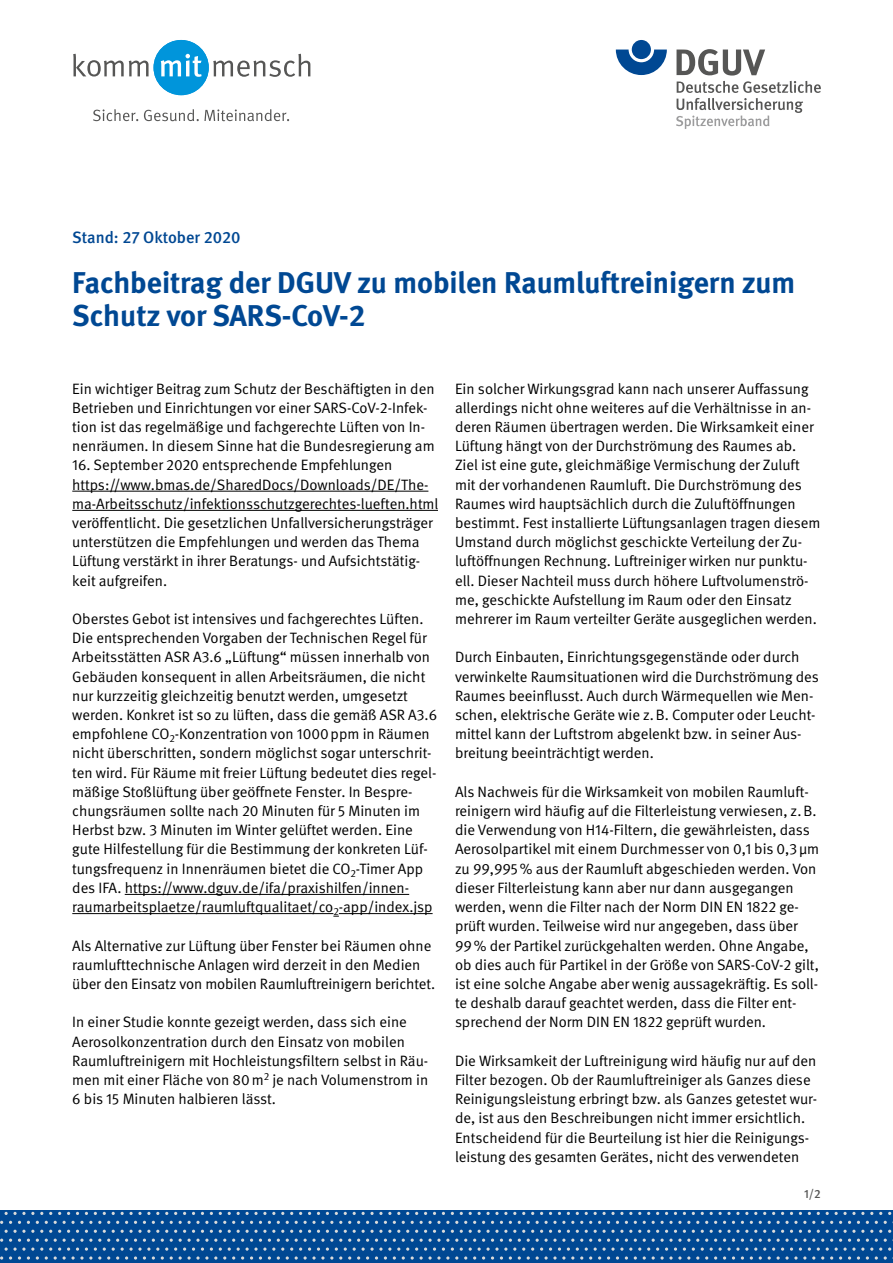
<style>
.page{position:relative;width:893px;height:1263px;background:#fff}
.page>*{position:absolute;margin:0;border:0;box-sizing:border-box;transform-origin:0 0}
.Überschriften_H1_ohne_Zahl{font:700 30px/33px "DGUV Meta";color:#004893}
.Überschriften_H1_ohne_Zahl-2{font:500 16.5px "DGUV Meta";color:#004893}
.Fließtext_FT{font:15px/19.2px "DGUV Meta";color:#000}
.t1{font:500 12px "DGUV Meta";color:#565655}
</style>
<div class="page">
<div style="left:0;top:1211px;width:893px;height:52px;background:#004893"></div>
<svg style="left:121px;top:1212px;width:29px;height:3px"></svg>
<svg style="left:237px;top:1212px;width:38px;height:3px"></svg>
<svg style="left:353px;top:1212px;width:38px;height:3px"></svg>
<svg style="left:478px;top:1212px;width:29px;height:3px"></svg>
<svg style="left:594px;top:1212px;width:29px;height:3px"></svg>
<svg style="left:710px;top:1212px;width:29px;height:3px"></svg>
<svg style="left:826px;top:1212px;width:38px;height:3px"></svg>
<svg style="left:179px;top:1221px;width:38px;height:3px"></svg>
<svg style="left:295px;top:1221px;width:38px;height:3px"></svg>
<svg style="left:420px;top:1221px;width:29px;height:3px"></svg>
<svg style="left:536px;top:1221px;width:29px;height:3px"></svg>
<svg style="left:652px;top:1221px;width:29px;height:3px"></svg>
<svg style="left:768px;top:1221px;width:38px;height:3px"></svg>
<svg style="left:884px;top:1221px;width:9px;height:3px"></svg>
<svg style="left:335px;top:1230px;width:342px;height:29px"></svg>
<svg style="left:678px;top:1230px;width:215px;height:29px"></svg>
<svg style="left:5px;top:1212px;width:29px;height:3px"></svg>
<svg style="left:63px;top:1221px;width:29px;height:3px"></svg>
<svg style="left:0;top:1230px;width:333px;height:29px"></svg>
<hr style="left:72px;top:491px;width:356px;height:1px;background:#000">
<hr style="left:72px;top:510px;width:366px;height:1px;background:#000">
<hr style="left:125px;top:894px;width:284px;height:1px;background:#000">
<hr style="left:72px;top:913px;width:261px;height:1px;background:#000">
<hr style="left:339px;top:913px;width:94px;height:1px;background:#000">
<div style="left:154px;top:40px;width:55px;height:55px;background:#0095db;border-radius:50%"></div>
<svg style="left:73px;top:54px;width:76px;height:23px"></svg>
<svg style="left:161px;top:54px;width:41px;height:23px"></svg>
<svg style="left:213px;top:54px;width:97px;height:23px"></svg>
<svg style="left:93px;top:109px;width:45px;height:12px"></svg>
<svg style="left:144px;top:109px;width:145px;height:12px"></svg>
<svg style="left:616px;top:50px;width:51px;height:25px"></svg>
<div style="left:632px;top:40px;width:19px;height:19px;background:#004893;border-radius:50%"></div>
<svg style="left:676px;top:49px;width:145px;height:80px"></svg>
<h1 class="Überschriften_H1_ohne_Zahl-2" style="left:72px;top:228px;width:170px">Stand: 27 Oktober 2020</h1>
<h1 class="Überschriften_H1_ohne_Zahl" style="left:72px;top:267px;width:724px">Fachbeitrag der DGUV zu mobilen Raumluftreinigern zum<br>Schutz vor SARS-CoV-2</h1>
<p class="Fließtext_FT" style="left:72px;top:379px;width:364px">Ein wichtiger Beitrag zum Schutz der Beschäftigten in den Betrieben und Einrichtungen vor einer SARS-CoV-2-Infek&shy;tion ist das regelmäßige und fachgerechte Lüften von In&shy;nenräumen. In diesem Sinne hat die Bundesregierung am</p>
<p class="Fließtext_FT" style="left:72px;top:456px;width:367px">16. September 2020 entsprechende Empfehlungen https://www.bmas.de/SharedDocs/Downloads/DE/The&shy;ma-Arbeitsschutz/infektionsschutzgerechtes-lueften.html veröffentlicht. Die gesetzlichen Unfallversicherungsträger unterstützen die Empfehlungen und werden das Thema Lüftung verstärkt in ihrer Beratungs- und Aufsichtstätig&shy;keit aufgreifen.</p>
<p class="Fließtext_FT" style="left:72px;top:610px;width:366px">Oberstes Gebot ist intensives und fachgerechtes Lüften.<br>Die entsprechenden Vorgaben der Technischen Regel für Arbeitsstätten ASR A3.6 „Lüftung“ müssen innerhalb von Gebäuden konsequent in allen Arbeitsräumen, die nicht nur kurzzeitig gleichzeitig benutzt werden, umgesetzt werden. Konkret ist so zu lüften, dass die gemäß ASR A3.6 empfohlene CO<sub>2</sub>-Konzentration von 1000ppm in Räumen nicht überschritten, sondern möglichst sogar unterschrit&shy;ten wird. Für Räume mit freier Lüftung bedeutet dies regel&shy;mäßige Stoßlüftung über geöffnete Fenster. In Bespre&shy;chungsräumen sollte nach 20 Minuten für 5 Minuten im Herbst bzw. 3 Minuten im Winter gelüftet werden. Eine gute Hilfestellung für die Bestimmung der konkreten Lüf&shy;tungsfrequenz in Innenräumen bietet die CO<sub>2</sub>-Timer App des IFA. https://www.dguv.de/ifa/praxishilfen/innen&shy;raumarbeitsplaetze/raumluftqualitaet/co<sub>2</sub>-app/index.jsp</p>
<p class="Fließtext_FT" style="left:72px;top:936px;width:365px">Als Alternative zur Lüftung über Fenster bei Räumen ohne raumlufttechnische Anlagen wird derzeit in den Medien über den Einsatz von mobilen Raumluftreinigern berichtet.</p>
<p class="Fließtext_FT" style="left:72px;top:1013px;width:357px">In einer Studie konnte gezeigt werden, dass sich eine Aerosolkonzentration durch den Einsatz von mobilen Raumluftreinigern mit Hochleistungsfiltern selbst in Räu&shy;men mit einer Fläche von 80m<sup>2</sup> je nach Volumenstrom in 6 bis 15 Minuten halbieren lässt.</p>
<p class="Fließtext_FT" style="left:455px;top:379px;width:367px">Ein solcher Wirkungsgrad kann nach unserer Auffassung allerdings nicht ohne weiteres auf die Verhältnisse in an&shy;deren Räumen übertragen werden. Die Wirksamkeit einer Lüftung hängt von der Durchströmung des Raumes ab.<br>Ziel ist eine gute, gleichmäßige Vermischung der Zuluft mit der vorhandenen Raumluft. Die Durchströmung des Raumes wird hauptsächlich durch die Zuluftöffnungen bestimmt. Fest installierte Lüftungsanlagen tragen diesem Umstand durch möglichst geschickte Verteilung der Zu&shy;luftöffnungen Rechnung. Luftreiniger wirken nur punktu&shy;ell. Dieser Nachteil muss durch höhere Luftvolumenströ&shy;me, geschickte Aufstellung im Raum oder den Einsatz mehrerer im Raum verteilter Geräte ausgeglichen werden.</p>
<p class="Fließtext_FT" style="left:455px;top:648px;width:365px">Durch Einbauten, Einrichtungsgegenstände oder durch verwinkelte Raumsituationen wird die Durchströmung des Raumes beeinflusst. Auch durch Wärmequellen wie Men&shy;schen, elektrische Geräte wie z.B. Computer oder Leucht&shy;mittel kann der Luftstrom abgelenkt bzw. in seiner Aus&shy;breitung beeinträchtigt werden.</p>
<p class="Fließtext_FT" style="left:455px;top:782px;width:366px">Als Nachweis für die Wirksamkeit von mobilen Raumluft&shy;reinigern wird häufig auf die Filterleistung verwiesen, z.B. die Verwendung von H14-Filtern, die gewährleisten, dass Aerosolpartikel mit einem Durchmesser von 0,1 bis 0,3μm zu 99,995% aus der Raumluft abgeschieden werden. Von dieser Filterleistung kann aber nur dann ausgegangen werden, wenn die Filter nach der Norm DIN EN 1822 ge&shy;prüft wurden. Teilweise wird nur angegeben, dass über 99% der Partikel zurückgehalten werden. Ohne Angabe, ob dies auch für Partikel in der Größe von SARS-CoV-2 gilt, ist eine solche Angabe aber wenig aussagekräftig. Es soll&shy;te deshalb darauf geachtet werden, dass die Filter ent&shy;sprechend der Norm DIN EN 1822 geprüft wurden.</p>
<p class="Fließtext_FT" style="left:455px;top:1051px;width:364px">Die Wirksamkeit der Luftreinigung wird häufig nur auf den Filter bezogen. Ob der Raumluftreiniger als Ganzes diese Reinigungsleistung erbringt bzw. als Ganzes getestet wur&shy;de, ist aus den Beschreibungen nicht immer ersichtlich.<br>Entscheidend für die Beurteilung ist hier die Reinigungs&shy;leistung des gesamten Gerätes, nicht des verwendeten</p>
<p class="t1" style="left:804px;top:1186px;width:18px">1/2</p>
</div>
